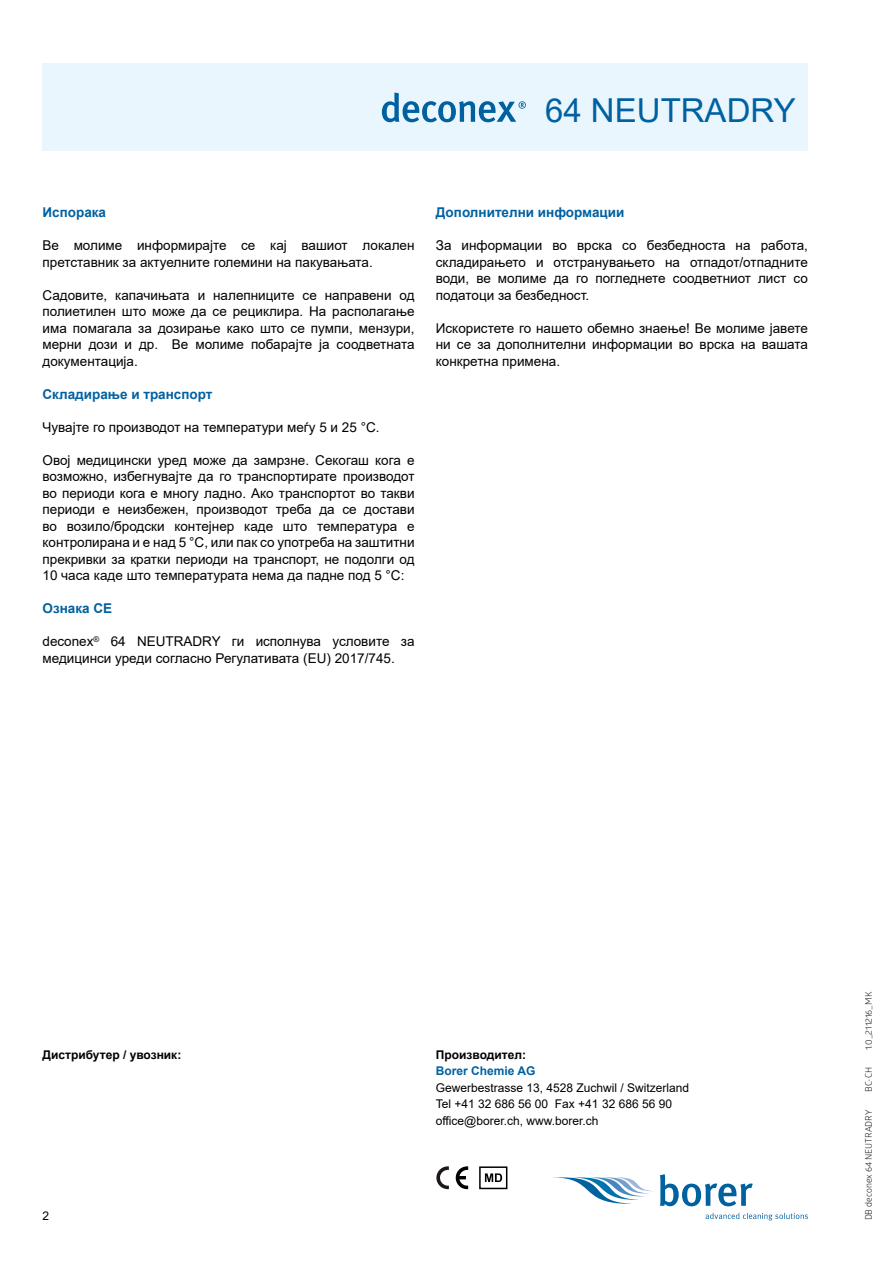
<style>
.page{position:relative;width:893px;height:1263px;background:#fff}
.page>*{position:absolute;margin:0;border:0;box-sizing:border-box;transform-origin:0 0}
.t1{font:33px "Arial";color:#0061a1}
.t2{font:13.5px/16.5px "Arial";color:#000;text-align:justify}
.t3{font:700 13.5px "Arial";color:#0061a1}
.t4{font:12px/16.5px "Arial";color:#000}
.t5{font:700 12px "Arial";color:#000}
.t6{font:700 12px "Arial";color:#0061a1}
.t7{font:9px "Glober";color:#000}
</style>
<div class="page">
<div style="left:479px;top:1166px;width:28px;height:23px;border:2px solid #000"></div>
<svg style="left:485px;top:1173px;width:17px;height:9px"></svg>
<svg style="left:436px;top:1166px;width:13px;height:24px"></svg>
<svg style="left:455px;top:1166px;width:13px;height:24px"></svg>
<svg style="left:553px;top:1177px;width:101px;height:27px"></svg>
<svg style="left:660px;top:1174px;width:93px;height:32px"></svg>
<svg style="left:706px;top:1213px;width:102px;height:7px"></svg>
<div style="left:43px;top:64px;width:765px;height:87px;background:#eaf6fe"></div>
<svg style="left:382px;top:93px;width:144px;height:29px"></svg>
<h1 class="t1" style="left:545px;top:88px;width:252px">64 NEUTRADRY</h1>
<p class="t3" style="left:43px;top:203px;width:65px">Испорака</p>
<p class="t2" style="left:43px;top:237px;width:374px">Ве молиме информирајте се кај вашиот локален претставник за актуелните големини на пакувањата.</p>
<p class="t2" style="left:43px;top:286px;width:374px">Садовите, капачињата и налепниците се направени од полиетилен што може да се рециклира. На располагање има помагала за дозирање како што се пумпи, мензури, мерни дози и др. Ве молиме побарајте ја соодветната документација.</p>
<p class="t3" style="left:43px;top:384px;width:172px">Складирање и транспорт</p>
<p class="t2" style="left:43px;top:418px;width:339px">Чувајте го производот на температури меѓу 5 и 25 °C.</p>
<p class="t2" style="left:43px;top:451px;width:374px">Овој медицински уред може да замрзне. Секогаш кога е возможно, избегнувајте да го транспортирате производот во периоди кога е многу ладно. Ако транспортот во такви периоди е неизбежен, производот треба да се достави во возило/бродски контејнер каде што температура е контролирана и е над 5 °C, или пак со употреба на заштитни прекривки за кратки периоди на транспорт, не подолги од 10 часа каде што температурата нема да падне под 5 °C:</p>
<p class="t3" style="left:43px;top:599px;width:71px">Ознака CE</p>
<p class="t2" style="left:43px;top:633px;width:374px">deconex<sup>®</sup> 64 NEUTRADRY ги исполнува условите за медицинси уреди согласно Регулативата (EU) 2017/745.</p>
<p class="t3" style="left:436px;top:203px;width:190px">Дополнителни информации</p>
<p class="t2" style="left:436px;top:237px;width:374px">За информации во врска со безбедноста на работа, складирањето и отстранувањето на отпадот/отпадните води, ве молиме да го погледнете соодветниот лист со податоци за безбедност.</p>
<p class="t2" style="left:436px;top:319px;width:374px">Искористете го нашето обемно знаење! Ве молиме јавете ни се за дополнителни информации во врска на вашата конкретна примена.</p>
<p class="t5" style="left:43px;top:1046px;width:140px">Дистрибутер / увозник:</p>
<p class="t4" style="left:43px;top:1208px;width:8px">2</p>
<p class="t5" style="left:436px;top:1046px;width:92px">Производител:</p>
<p class="t6" style="left:436px;top:1062px;width:101px">Borer Chemie AG</p>
<p class="t4" style="left:436px;top:1079px;width:255px">Gewerbestrasse 13, 4528 Zuchwil / Switzerland<br>Tel +41 32 686 56 00 Fax +41 32 686 56 90 office@borer.ch, www.borer.ch</p>
<p class="t7" style="left:862px;top:1050px;width:60px;rotate:-90deg">1.0_211216_MK</p>
<p class="t7" style="left:862px;top:1092px;width:26px;rotate:-90deg">BC-CH</p>
<p class="t7" style="left:862px;top:1220px;width:112px;rotate:-90deg">DB deconex 64 NEUTRADRY</p>
</div>
